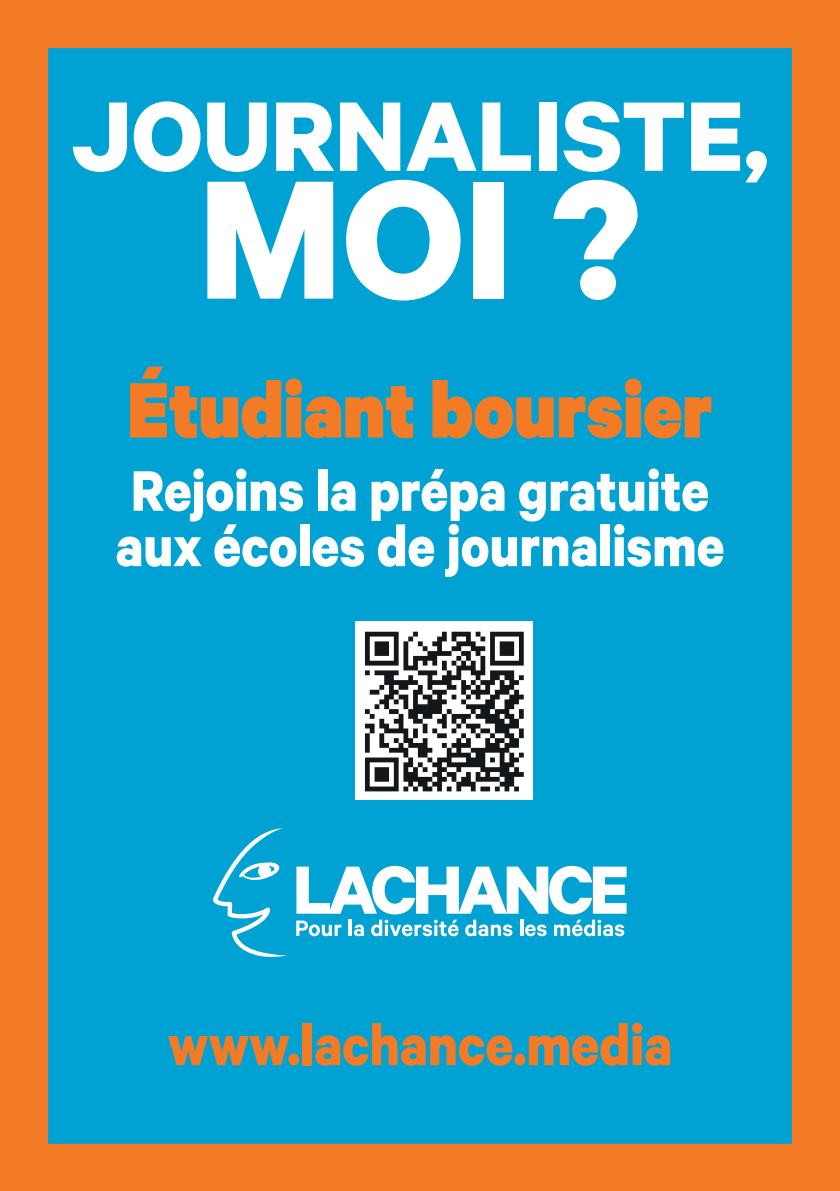
<style>
.page{position:relative;width:840px;height:1191px;background:#fff}
.page>*{position:absolute;margin:0;border:0;box-sizing:border-box;transform-origin:0 0}
.t1{font:700 190.4px "Calibre";color:#fff}
.t2{font:700 111.2px "Calibre";color:#fff}
.t3{font:900 88.6px "Calibre";color:#f47b25;scale:.9 1}
.t4{font:700 64.6px "Calibre";color:#f47b25;scale:.9 1}
.t5{font:700 64.2px/55.4px "Calibre";color:#fff;scale:.9 1}
</style>
<div class="page">
<div style="left:24px;top:24px;width:791px;height:1143px;background:#00a2d4"></div>
<div style="left:0;top:0;width:839px;height:1191px;border:48px solid #f47b25"></div>
<svg style="left:296px;top:866px;width:330px;height:70px"></svg>
<svg style="left:213px;top:828px;width:74px;height:129px"></svg>
<div style="left:355px;top:621px;width:177px;height:178px;background:#fff"></div>
<img style="left:365px;top:631px;width:159px;height:161px">
<h2 class="t2" style="left:71px;top:68px;width:698px">JOURNALISTE,</h2>
<h1 class="t1" style="left:198px;top:123px;width:444px">MOI ?</h1>
<h3 class="t3" style="left:127px;top:354px;width:651px">Étudiant boursier</h3>
<p class="t5" style="left:115px;top:461px;width:677px">Rejoins la prépa gratuite aux écoles de journalisme</p>
<p class="t4" style="left:168px;top:1005px;width:561px">www.lachance.media</p>
</div>
